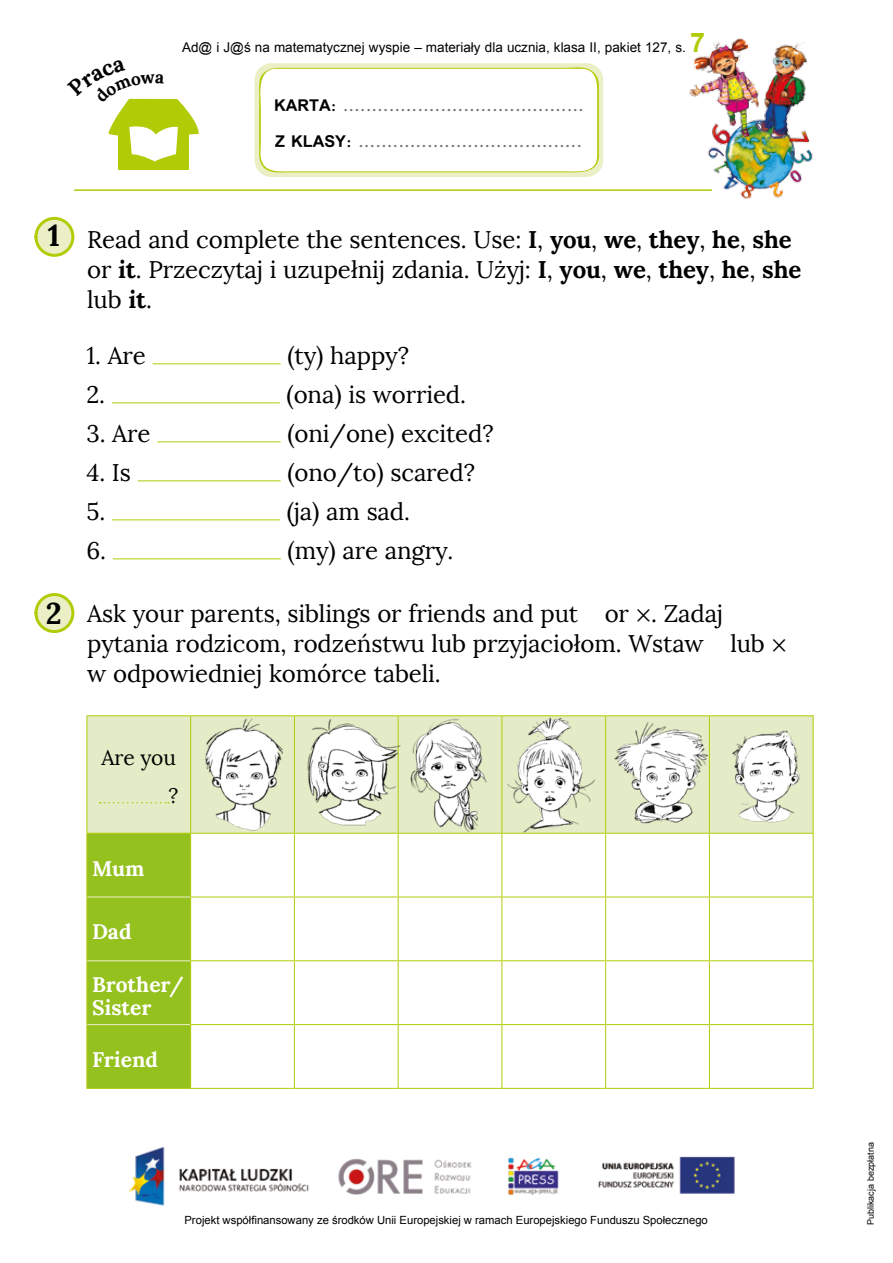
<style>
.page{position:relative;width:893px;height:1263px;background:#fff}
.page>*{position:absolute;margin:0;border:0;box-sizing:border-box;transform-origin:0 0}
.t1{font:700 30px "Lora";color:#000}
.t2{font:24px/30px "Lora";letter-spacing:-.005em;color:#000}
.t3{font:700 21px/23.1px "Lora";color:#fff}
.t4{font:21px/38.1px "Lora";letter-spacing:-.005em;color:#000;text-align:right}
.t5{font:700 18px/35.2px "Simplified Arabic";color:#706f6f}
.t6{font:13.5px "Arial";color:#000}
.t7{font:11.25px "Arial";color:#000}
.t8{font:9px "Arial";color:#000}
.s1{font-weight:700;font-size:27px;color:#b2cb07}
.s2{color:#000}
.s3{font-weight:700}
.s4{font-family:"Minion Pro";font-size:27px}
</style>
<div class="page">
<hr style="left:74px;top:189px;width:638px;height:2px;background:#b2cb07">
<img style="left:687px;top:38px;width:126px;height:161px">
<div style="left:255px;top:63px;width:348px;height:114px;background:#eaefc6;border-radius:17px"></div>
<div style="left:119px;top:117px;width:70px;height:53px;background:#b2cb07"></div>
<img style="left:128px;top:1147px;width:607px;height:59px">
<svg style="left:34px;top:216px;width:41px;height:41px"></svg>
<svg style="left:34px;top:593px;width:41px;height:40px"></svg>
<hr style="left:153px;top:363px;width:128px;height:1px;background:#b2cb07">
<hr style="left:112px;top:402px;width:168px;height:1px;background:#b2cb07">
<hr style="left:157px;top:441px;width:124px;height:1px;background:#b2cb07">
<hr style="left:138px;top:480px;width:143px;height:1px;background:#b2cb07">
<hr style="left:112px;top:519px;width:168px;height:1px;background:#b2cb07">
<hr style="left:113px;top:558px;width:168px;height:1px;background:#b2cb07">
<div style="left:87px;top:716px;width:726px;height:117px;background:#e3ecc6"></div>
<div style="left:87px;top:834px;width:103px;height:254px;background:#95c11f"></div>
<hr style="left:86px;top:715px;width:105px;height:1px;background:#b2cb07">
<hr style="left:86px;top:716px;width:1px;height:117px;background:#b2cb07">
<hr style="left:190px;top:716px;width:1px;height:117px;background:#b2cb07">
<hr style="left:398px;top:715px;width:104px;height:1px;background:#b2cb07">
<hr style="left:502px;top:715px;width:104px;height:1px;background:#b2cb07">
<hr style="left:501px;top:716px;width:1px;height:117px;background:#b2cb07">
<hr style="left:606px;top:715px;width:103px;height:1px;background:#b2cb07">
<hr style="left:605px;top:716px;width:1px;height:117px;background:#b2cb07">
<hr style="left:709px;top:715px;width:105px;height:1px;background:#b2cb07">
<hr style="left:709px;top:716px;width:1px;height:117px;background:#b2cb07">
<hr style="left:813px;top:716px;width:1px;height:117px;background:#b2cb07">
<hr style="left:86px;top:833px;width:105px;height:1px;background:#b2cb07">
<hr style="left:86px;top:834px;width:1px;height:63px;background:#b2cb07">
<hr style="left:190px;top:834px;width:1px;height:62px;background:#b2cb07">
<hr style="left:294px;top:834px;width:1px;height:62px;background:#b2cb07">
<hr style="left:398px;top:833px;width:104px;height:1px;background:#b2cb07">
<hr style="left:398px;top:834px;width:1px;height:62px;background:#b2cb07">
<hr style="left:502px;top:833px;width:104px;height:1px;background:#b2cb07">
<hr style="left:501px;top:834px;width:1px;height:62px;background:#b2cb07">
<hr style="left:606px;top:833px;width:103px;height:1px;background:#b2cb07">
<hr style="left:605px;top:834px;width:1px;height:62px;background:#b2cb07">
<hr style="left:709px;top:833px;width:105px;height:1px;background:#b2cb07">
<hr style="left:709px;top:834px;width:1px;height:62px;background:#b2cb07">
<hr style="left:813px;top:834px;width:1px;height:62px;background:#b2cb07">
<hr style="left:86px;top:897px;width:1px;height:64px;background:#b2cb07">
<hr style="left:190px;top:896px;width:104px;height:1px;background:#b2cb07">
<hr style="left:190px;top:897px;width:1px;height:63px;background:#b2cb07">
<hr style="left:294px;top:896px;width:104px;height:1px;background:#b2cb07">
<hr style="left:294px;top:897px;width:1px;height:63px;background:#b2cb07">
<hr style="left:398px;top:896px;width:104px;height:1px;background:#b2cb07">
<hr style="left:398px;top:897px;width:1px;height:63px;background:#b2cb07">
<hr style="left:502px;top:896px;width:104px;height:1px;background:#b2cb07">
<hr style="left:501px;top:897px;width:1px;height:63px;background:#b2cb07">
<hr style="left:606px;top:896px;width:103px;height:1px;background:#b2cb07">
<hr style="left:605px;top:897px;width:1px;height:63px;background:#b2cb07">
<hr style="left:709px;top:896px;width:105px;height:1px;background:#b2cb07">
<hr style="left:709px;top:897px;width:1px;height:63px;background:#b2cb07">
<hr style="left:813px;top:897px;width:1px;height:63px;background:#b2cb07">
<hr style="left:86px;top:961px;width:1px;height:63px;background:#b2cb07">
<hr style="left:190px;top:960px;width:104px;height:1px;background:#b2cb07">
<hr style="left:190px;top:961px;width:1px;height:63px;background:#b2cb07">
<hr style="left:294px;top:960px;width:104px;height:1px;background:#b2cb07">
<hr style="left:294px;top:961px;width:1px;height:63px;background:#b2cb07">
<hr style="left:398px;top:960px;width:104px;height:1px;background:#b2cb07">
<hr style="left:398px;top:961px;width:1px;height:63px;background:#b2cb07">
<hr style="left:502px;top:960px;width:104px;height:1px;background:#b2cb07">
<hr style="left:501px;top:961px;width:1px;height:63px;background:#b2cb07">
<hr style="left:606px;top:960px;width:103px;height:1px;background:#b2cb07">
<hr style="left:605px;top:961px;width:1px;height:63px;background:#b2cb07">
<hr style="left:709px;top:960px;width:105px;height:1px;background:#b2cb07">
<hr style="left:709px;top:961px;width:1px;height:63px;background:#b2cb07">
<hr style="left:813px;top:961px;width:1px;height:63px;background:#b2cb07">
<hr style="left:86px;top:1024px;width:1px;height:64px;background:#b2cb07">
<hr style="left:190px;top:1024px;width:104px;height:1px;background:#b2cb07">
<hr style="left:190px;top:1025px;width:1px;height:63px;background:#b2cb07">
<hr style="left:294px;top:1024px;width:104px;height:1px;background:#b2cb07">
<hr style="left:294px;top:1025px;width:1px;height:63px;background:#b2cb07">
<hr style="left:398px;top:1024px;width:104px;height:1px;background:#b2cb07">
<hr style="left:398px;top:1025px;width:1px;height:63px;background:#b2cb07">
<hr style="left:502px;top:1024px;width:104px;height:1px;background:#b2cb07">
<hr style="left:501px;top:1025px;width:1px;height:63px;background:#b2cb07">
<hr style="left:606px;top:1024px;width:103px;height:1px;background:#b2cb07">
<hr style="left:605px;top:1025px;width:1px;height:63px;background:#b2cb07">
<hr style="left:709px;top:1024px;width:105px;height:1px;background:#b2cb07">
<hr style="left:709px;top:1025px;width:1px;height:63px;background:#b2cb07">
<hr style="left:813px;top:1025px;width:1px;height:63px;background:#b2cb07">
<hr style="left:86px;top:1088px;width:105px;height:1px;background:#b2cb07">
<hr style="left:191px;top:1088px;width:103px;height:1px;background:#b2cb07">
<hr style="left:294px;top:1088px;width:104px;height:1px;background:#b2cb07">
<hr style="left:398px;top:1088px;width:104px;height:1px;background:#b2cb07">
<hr style="left:502px;top:1088px;width:104px;height:1px;background:#b2cb07">
<hr style="left:606px;top:1088px;width:103px;height:1px;background:#b2cb07">
<hr style="left:709px;top:1088px;width:105px;height:1px;background:#b2cb07">
<hr style="left:87px;top:896px;width:103px;height:1px;background:#eaefc6">
<hr style="left:87px;top:960px;width:103px;height:1px;background:#eaefc6">
<hr style="left:87px;top:1024px;width:103px;height:1px;background:#eaefc6">
<svg style="left:100px;top:802px;width:69px;height:1px"></svg>
<img style="left:613px;top:715px;width:103px;height:117px">
<img style="left:724px;top:715px;width:80px;height:109px">
<img style="left:502px;top:715px;width:96px;height:130px">
<img style="left:407px;top:715px;width:86px;height:119px">
<img style="left:191px;top:715px;width:102px;height:122px">
<img style="left:293px;top:715px;width:114px;height:120px">
<svg style="left:108px;top:98px;width:91px;height:63px"></svg>
<svg style="left:256px;top:67px;width:345px;height:107px;background:#fbfcf5"></svg>
<p class="t6" style="left:182px;top:38px;width:525px">Ad@ i J@ś na matematycznej wyspie – materiały dla ucznia, klasa II, pakiet 127, s. <span class="s1">7</span></p>
<p class="t5" style="left:274px;top:88px;width:311px"><span class="s2">KARTA:</span> ..........................................<br><span class="s2">Z KLASY:</span> .......................................</p>
<p class="t1" style="left:48px;top:216px;width:14px">1</p>
<p class="t1" style="left:46px;top:594px;width:17px">2</p>
<p class="t2" style="left:87px;top:224px;width:716px">Read and complete the sentences. Use: <span class="s3">I</span>, <span class="s3">you</span>, <span class="s3">we</span>, <span class="s3">they</span>, <span class="s3">he</span>, <span class="s3">she </span>or <span class="s3">it</span>. Przeczytaj i uzupełnij zdania. Użyj: <span class="s3">I</span>, <span class="s3">you</span>, <span class="s3">we</span>, <span class="s3">they</span>, <span class="s3">he</span>, <span class="s3">she </span>lub <span class="s3">it</span>.</p>
<p class="t2" style="left:86px;top:341px;width:61px">1. Are</p>
<p class="t2" style="left:287px;top:341px;width:123px">(ty) happy?</p>
<p class="t2" style="left:86px;top:380px;width:20px">2.</p>
<p class="t2" style="left:287px;top:380px;width:181px">(ona) is worried.</p>
<p class="t2" style="left:86px;top:419px;width:66px">3. Are</p>
<p class="t2" style="left:287px;top:419px;width:208px">(oni/one) excited?</p>
<p class="t2" style="left:86px;top:458px;width:46px">4. Is</p>
<p class="t2" style="left:287px;top:458px;width:189px">(ono/to) scared?</p>
<p class="t2" style="left:86px;top:497px;width:20px">5.</p>
<p class="t2" style="left:287px;top:497px;width:125px">(ja) am sad.</p>
<p class="t2" style="left:86px;top:536px;width:21px">6.</p>
<p class="t2" style="left:287px;top:536px;width:167px">(my) are angry.</p>
<p class="t2" style="left:87px;top:599px;width:701px">Ask your parents, siblings or friends and put <span class="s4">✓</span> or <span class="s4">×</span>. Zadaj pytania rodzicom, rodzeństwu lub przyjaciołom. Wstaw <span class="s4">✓</span> lub <span class="s4">× </span>w odpowiedniej komórce tabeli.</p>
<p class="t4" style="left:101px;top:739px;width:79px">Are you ?</p>
<p class="t3" style="left:92px;top:856px;width:54px">Mum</p>
<p class="t3" style="left:92px;top:920px;width:41px">Dad</p>
<p class="t3" style="left:92px;top:972px;width:93px">Brother/<br>Sister</p>
<p class="t3" style="left:92px;top:1048px;width:67px">Friend</p>
<p class="t7" style="left:184px;top:1212px;width:525px">Projekt współfinansowany ze środków Unii Europejskiej w ramach Europejskiego Funduszu Społecznego</p>
<p class="t8" style="left:865px;top:1225px;width:84px;rotate:-90deg">Publikacja bezpłatna</p>
</div>
